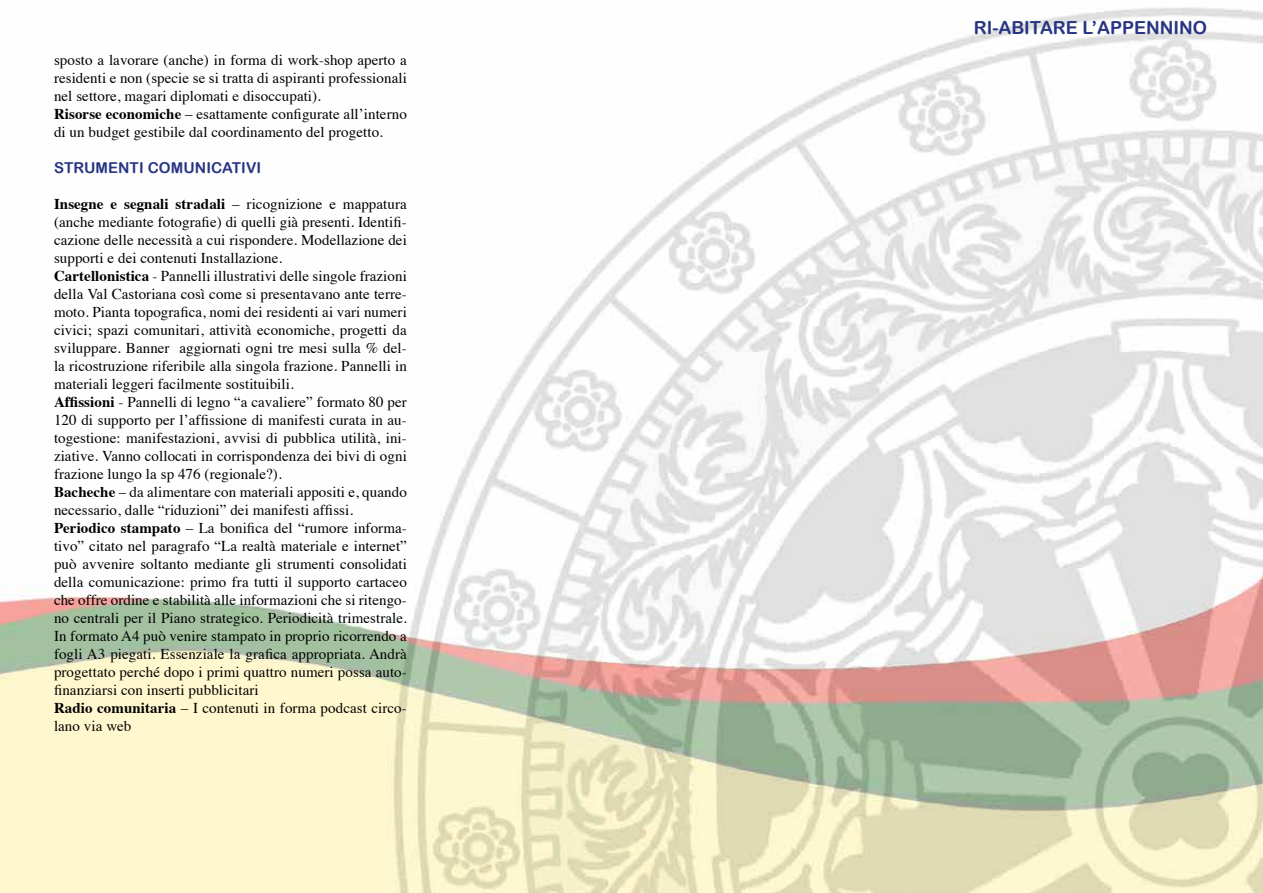
<style>
.page{position:relative;width:1263px;height:893px;background:#fff}
.page>*{position:absolute;margin:0;border:0;box-sizing:border-box;transform-origin:0 0}
.t1{font:18px "Arial Rounded MT Bold";color:#283583}
.t2{font:15px/18px "Times";letter-spacing:.005em;color:#000}
.t3{font:15px "Arial Rounded MT Bold";letter-spacing:.005em;color:#283583}
.s1{font-weight:700}
</style>
<div class="page">
<img style="left:0;top:7px;width:1263px;height:886px">
<p class="t2" style="left:54px;top:50px;width:354px">sposto a lavorare (anche) in forma di work-shop aperto a residenti e non (specie se si tratta di aspiranti professionali nel settore, magari diplomati e disoccupati).<br><span class="s1">Risorse economiche</span> – esattamente configurate all’interno di un budget gestibile dal coordinamento del progetto.</p>
<p class="t3" style="left:54px;top:159px;width:209px">STRUMENTI COMUNICATIVI</p>
<p class="t2" style="left:54px;top:194px;width:354px"><span class="s1">Insegne e segnali stradali</span> – ricognizione e mappatura (anche mediante fotografie) di quelli già presenti. Identifi&shy;cazione delle necessità a cui rispondere. Modellazione dei supporti e dei contenuti Installazione.<br><span class="s1">Cartellonistica</span> - Pannelli illustrativi delle singole frazioni della Val Castoriana così come si presentavano ante terre&shy;moto. Pianta topografica, nomi dei residenti ai vari numeri civici; spazi comunitari, attività economiche, progetti da sviluppare. Banner aggiornati ogni tre mesi sulla % del&shy;la ricostruzione riferibile alla singola frazione. Pannelli in materiali leggeri facilmente sostituibili.<br><span class="s1">Affissioni</span> - Pannelli di legno “a cavaliere” formato 80 per 120 di supporto per l’affissione di manifesti curata in au&shy;togestione: manifestazioni, avvisi di pubblica utilità, ini&shy;ziative. Vanno collocati in corrispondenza dei bivi di ogni frazione lungo la sp 476 (regionale?).<br><span class="s1">Bacheche</span> – da alimentare con materiali appositi e, quando necessario, dalle “riduzioni” dei manifesti affissi.<br><span class="s1">Periodico stampato</span> – La bonifica del “rumore informa&shy;tivo” citato nel paragrafo “La realtà materiale e internet” può avvenire soltanto mediante gli strumenti consolidati della comunicazione: primo fra tutti il supporto cartaceo che offre ordine e stabilità alle informazioni che si ritengo&shy;no centrali per il Piano strategico. Periodicità trimestrale.<br>In formato A4 può venire stampato in proprio ricorrendo a fogli A3 piegati. Essenziale la grafica appropriata. Andrà progettato perché dopo i primi quattro numeri possa auto&shy;finanziarsi con inserti pubblicitari<br><span class="s1">Radio comunitaria</span> – I contenuti in forma podcast circo&shy;lano via web</p>
<p class="t1" style="left:974px;top:17px;width:235px">RI-ABITARE L’APPENNINO</p>
</div>
